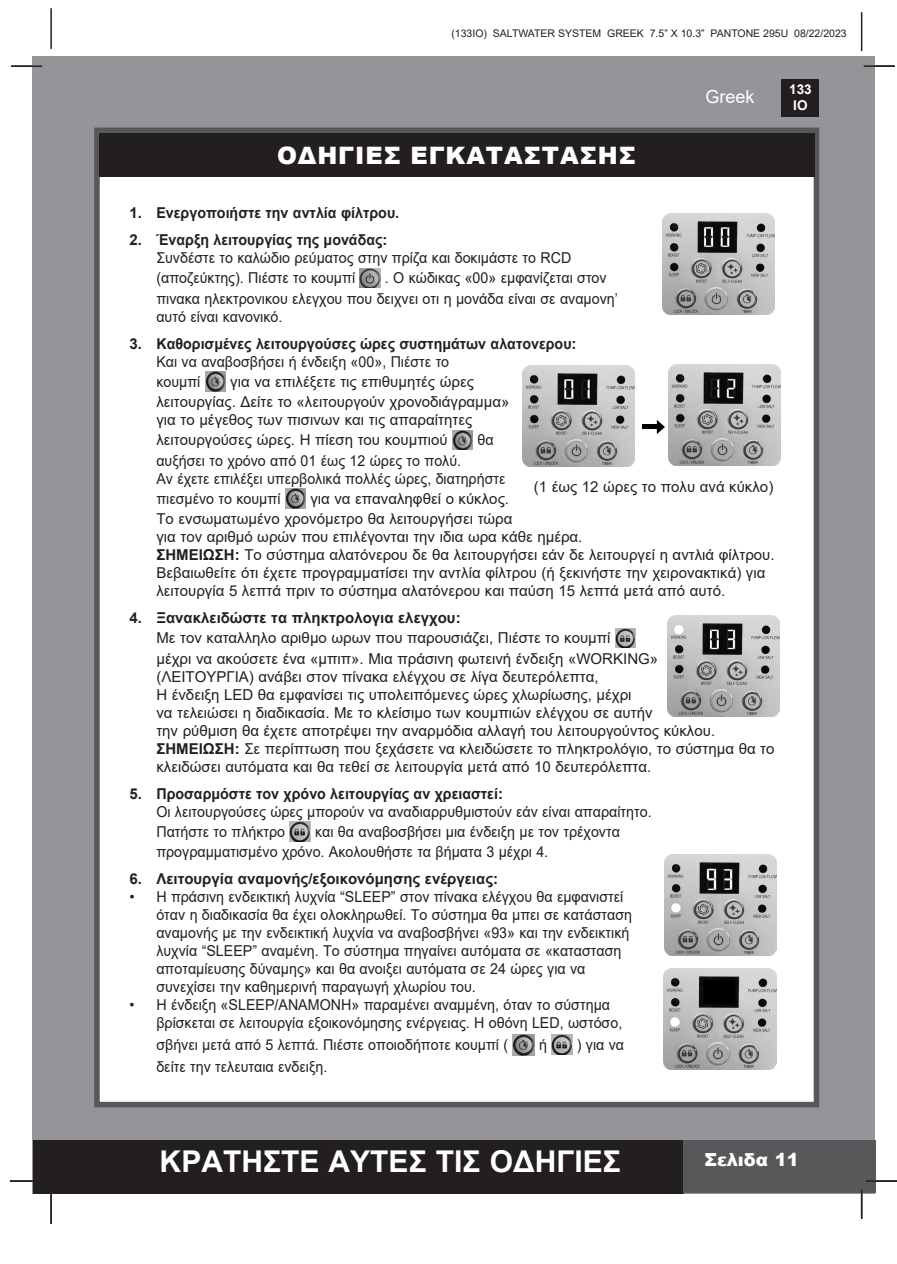
<style>
.page{position:relative;width:897px;height:1264px;background:#fff}
.page>*{position:absolute;margin:0;border:0;box-sizing:border-box;transform-origin:0 0}
.t1{font:700 30px "Arial";color:#fff}
.t2{font:900 24px "Arial";letter-spacing:.035em;color:#fff}
.t3{font:900 18px "Arial";color:#fff}
.t4{font:18px "Arial";color:#fff}
.t5{font:15px/18px "Arial";color:#231f20}
.t6{font:15px "Arial";color:#231f20;scale:.95 1}
.t7{font:700 15px "Arial";color:#231f20}
.t8{font:700 13.5px/16.2px "Arial";color:#fff;text-align:center}
.t9{font:10.5px "Arial";color:#231f20}
.s1{font-weight:700}
</style>
<div class="page">
<hr style="left:50px;top:8px;width:2px;height:41px;background:#231f20">
<hr style="left:860px;top:12px;width:2px;height:39px;background:#231f20">
<div style="left:33px;top:56px;width:842px;height:1137px;background:#939598"></div>
<div style="left:781px;top:79px;width:38px;height:38px;background:#231f20"></div>
<div style="left:33px;top:1140px;width:650px;height:53px;background:#231f20"></div>
<div style="left:682px;top:1140px;width:193px;height:53px;background:#57585a"></div>
<div style="left:94px;top:128px;width:725px;height:979px;background:#fff;border:6px solid #57585a"></div>
<hr style="left:863px;top:65px;width:31px;height:2px;background:#231f20">
<hr style="left:865px;top:1180px;width:31px;height:1px;background:#231f20">
<hr style="left:860px;top:1189px;width:2px;height:30px;background:#231f20">
<hr style="left:50px;top:1193px;width:2px;height:31px;background:#231f20">
<hr style="left:10px;top:1180px;width:31px;height:1px;background:#231f20">
<hr style="left:11px;top:65px;width:31px;height:2px;background:#231f20">
<div style="left:99px;top:133px;width:715px;height:43px;background:#231f20"></div>
<img style="left:360px;top:268px;width:20px;height:20px">
<img style="left:205px;top:372px;width:21px;height:19px">
<img style="left:452px;top:430px;width:21px;height:20px">
<img style="left:285px;top:489px;width:21px;height:19px">
<img style="left:615px;top:628px;width:20px;height:20px">
<img style="left:290px;top:822px;width:20px;height:19px">
<img style="left:512px;top:1034px;width:22px;height:21px">
<img style="left:551px;top:1034px;width:21px;height:20px">
<img style="left:662px;top:214px;width:112px;height:101px">
<div style="left:642px;top:424px;width:16px;height:5px;background:#000"></div>
<svg style="left:656px;top:420px;width:9px;height:14px"></svg>
<img style="left:522px;top:365px;width:112px;height:101px">
<img style="left:668px;top:365px;width:112px;height:101px">
<img style="left:667px;top:615px;width:112px;height:101px">
<img style="left:664px;top:855px;width:112px;height:100px">
<img style="left:663px;top:968px;width:113px;height:101px">
<p class="t9" style="left:451px;top:26px;width:397px">(133IO) SALTWATER SYSTEM GREEK 7.5” X 10.3” PANTONE 295U 08/22/2023</p>
<p class="t2" style="left:277px;top:138px;width:360px">ΟΔΗΓΙΕΣ ΕΓΚΑΤΑΣΤΑΣΗΣ</p>
<p class="t4" style="left:705px;top:84px;width:51px">Greek</p>
<p class="t8" style="left:789px;top:81px;width:24px">133<br>IO</p>
<p class="t7" style="left:129px;top:202px;width:271px">1. Ενεργοποιήστε την αντλία φίλτρου.</p>
<p class="t7" style="left:129px;top:229px;width:260px">2. Έναρξη λειτουργίας της μονάδας:</p>
<p class="t6" style="left:156px;top:247px;width:438px">Συνδέστε το καλώδιο ρεύματος στην πρίζα και δοκιμάστε το RCD</p>
<p class="t6" style="left:156px;top:268px;width:211px">(αποζεύκτης). Πιέστε το κουμπί</p>
<p class="t6" style="left:385px;top:268px;width:235px">. Ο κώδικας «00» εμφανίζεται στον</p>
<p class="t6" style="left:156px;top:288px;width:487px">πινακα ηλεκτρονικου ελεγχου που δειχνει οτι η μονάδα είναι σε αναμονη’</p>
<p class="t6" style="left:156px;top:306px;width:134px">αυτό είναι κανονικό.</p>
<p class="t7" style="left:129px;top:333px;width:449px">3. Καθορισμένες λειτουργούσες ώρες συστημάτων αλατονερου:</p>
<p class="t6" style="left:156px;top:351px;width:310px">Και να αναβοσβήσει ή ένδειξη «00», Πιέστε το</p>
<p class="t6" style="left:156px;top:371px;width:48px">κουμπί</p>
<p class="t5" style="left:230px;top:372px;width:245px">για να επιλέξετε τις επιθυμητές ώρες</p>
<p class="t5" style="left:156px;top:393px;width:355px">λειτουργίας. Δείτε το «λειτουργούν χρονοδιάγραμμα»</p>
<p class="t5" style="left:156px;top:411px;width:317px">για το μέγεθος των πισινων και τις απαραίτητες</p>
<p class="t5" style="left:156px;top:431px;width:293px">λειτουργούσες ώρες. Η πίεση του κουμπιού</p>
<p class="t6" style="left:477px;top:430px;width:19px">θα</p>
<p class="t6" style="left:156px;top:450px;width:322px">αυξήσει το χρόνο από 01 έως 12 ώρες το πολύ.</p>
<p class="t6" style="left:156px;top:468px;width:369px">Αν έχετε επιλέξει υπερβολικά πολλές ώρες, διατηρήστε</p>
<p class="t6" style="left:156px;top:488px;width:132px">πιεσμένο το κουμπί</p>
<p class="t5" style="left:310px;top:489px;width:200px">για να επαναληφθεί ο κύκλος.</p>
<p class="t5" style="left:156px;top:510px;width:357px">Το ενσωματωμένο χρονόμετρο θα λειτουργήσει τώρα</p>
<p class="t5" style="left:156px;top:528px;width:427px">για τον αριθμό ωρών που επιλέγονται την ιδια ωρα κάθε ημέρα.</p>
<p class="t5" style="left:156px;top:546px;width:619px"><span class="s1">ΣΗΜΕΙΩΣΗ:</span> Το σύστημα αλατόνερου δε θα λειτουργήσει εάν δε λειτουργεί η αντλιά φίλτρου.<br>Βεβαιωθείτε ότι έχετε προγραμματίσει την αντλία φίλτρου (ή ξεκινήστε την χειρονακτικά) για λειτουργία 5 λεπτά πριν το σύστημα αλατόνερου και παύση 15 λεπτά μετά από αυτό.</p>
<p class="t7" style="left:129px;top:607px;width:333px">4. Ξανακλειδώστε τα πληκτρολογια ελεγχου:</p>
<p class="t5" style="left:156px;top:629px;width:455px">Με τον καταλληλο αριθμο ωρων που παρουσιάζει, Πιέστε το κουμπί</p>
<p class="t5" style="left:156px;top:649px;width:503px">μέχρι να ακούσετε ένα «μπιπ». Μια πράσινη φωτεινή ένδειξη «WORKING»</p>
<p class="t5" style="left:156px;top:667px;width:443px">(ΛΕΙΤΟΥΡΓΙΑ) ανάβει στον πίνακα ελέγχου σε λίγα δευτερόλεπτα,</p>
<p class="t5" style="left:156px;top:685px;width:476px">Η ένδειξη LED θα εμφανίσει τις υπολειπόμενες ώρες χλωρίωσης, μέχρι</p>
<p class="t5" style="left:156px;top:703px;width:497px">να τελειώσει η διαδικασία. Με το κλείσιμο των κουμπιών ελέγχου σε αυτήν</p>
<p class="t5" style="left:156px;top:721px;width:560px">την ρύθμιση θα έχετε αποτρέψει την αναρμόδια αλλαγή του λειτουργούντος κύκλου.</p>
<p class="t5" style="left:156px;top:739px;width:619px"><span class="s1">ΣΗΜΕΙΩΣΗ:</span> Σε περίπτωση που ξεχάσετε να κλειδώσετε το πληκτρολόγιο, το σύστημα θα το κλειδώσει αυτόματα και θα τεθεί σε λειτουργία μετά από 10 δευτερόλεπτα.</p>
<p class="t7" style="left:129px;top:783px;width:375px">5. Προσαρμόστε τον χρόνο λειτουργίας αν χρειαστεί:</p>
<p class="t6" style="left:156px;top:801px;width:522px">Οι λειτουργούσες ώρες μπορούν να αναδιαρρυθμιστούν εάν είναι απαραίτητο.</p>
<p class="t6" style="left:156px;top:821px;width:137px">Πατήστε το πλήκτρο</p>
<p class="t6" style="left:315px;top:821px;width:322px">και θα αναβοσβήσει μια ένδειξη με τον τρέχοντα</p>
<p class="t6" style="left:156px;top:841px;width:414px">προγραμματισμένο χρόνο. Ακολουθήστε τα βήματα 3 μέχρι 4.</p>
<p class="t7" style="left:129px;top:868px;width:370px">6. Λειτουργία αναμονής/εξοικονόμησης ενέργειας:</p>
<p class="t5" style="left:129px;top:888px;width:495px">• Η πράσινη ενδεικτική λυχνία “SLEEP” στον πίνακα ελέγχου θα εμφανιστεί</p>
<p class="t6" style="left:156px;top:904px;width:502px">όταν η διαδικασία θα έχει ολοκληρωθεί. Το σύστημα θα μπει σε κατάσταση</p>
<p class="t6" style="left:156px;top:922px;width:499px">αναμονής με την ενδεικτική λυχνία να αναβοσβήνει «93» και την ενδεικτική</p>
<p class="t6" style="left:156px;top:940px;width:491px">λυχνία “SLEEP” αναμένη. Το σύστημα πηγαίνει αυτόματα σε «κατασταση</p>
<p class="t6" style="left:156px;top:958px;width:453px">αποταμίευσης δύναμης» και θα ανοιξει αυτόματα σε 24 ώρες για να</p>
<p class="t6" style="left:156px;top:976px;width:338px">συνεχίσει την καθημερινή παραγωγή χλωρίου του.</p>
<p class="t6" style="left:129px;top:994px;width:507px">• Η ένδειξη «SLEEP/ΑΝΑΜΟΝΗ» παραμένει αναμμένη, όταν το σύστημα</p>
<p class="t6" style="left:156px;top:1012px;width:492px">βρίσκεται σε λειτουργία εξοικονόμησης ενέργειας. Η οθόνη LED, ωστόσο,</p>
<p class="t6" style="left:156px;top:1034px;width:372px">σβήνει μετά από 5 λεπτά. Πιέστε οποιοδήποτε κουμπί (</p>
<p class="t6" style="left:539px;top:1034px;width:10px">ή</p>
<p class="t6" style="left:576px;top:1034px;width:51px">) για να</p>
<p class="t6" style="left:156px;top:1056px;width:181px">δείτε την τελευταια ενδειξη.</p>
<p class="t5" style="left:533px;top:478px;width:241px">(1 έως 12 ώρες το πολυ ανά κύκλο)</p>
<h1 class="t1" style="left:160px;top:1140px;width:462px">ΚΡΑΤΗΣΤΕ ΑΥΤΕΣ ΤΙΣ ΟΔΗΓΙΕΣ</h1>
<p class="t3" style="left:704px;top:1146px;width:96px">Σελιδα 11</p>
</div>
